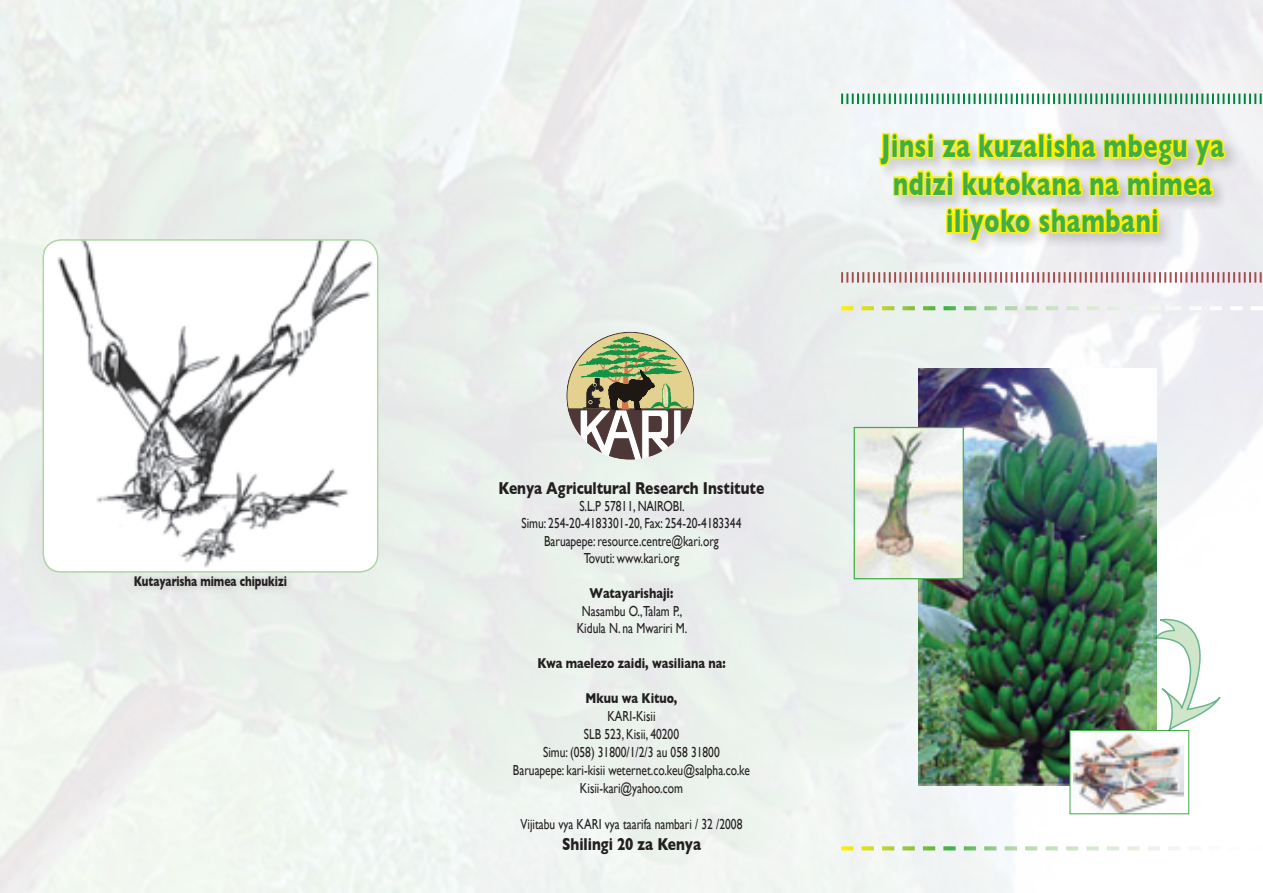
<style>
.page{position:relative;width:1263px;height:893px;background:#fff}
.page>*{position:absolute;margin:0;border:0;box-sizing:border-box;transform-origin:0 0}
.t1{font:700 33.3px/37.5px "Gill Sans";letter-spacing:.03em;color:#40ae49;text-align:center;scale:.71 1}
.t2{font:700 17.55px "Gill Sans";color:#231f20;scale:.79 1}
.t3{font:14.55px "Gill Sans";color:#231f20;scale:.79 1}
.t4{font:700 14.55px "Gill Sans";color:#231f20;scale:.79 1}
.t5{font:700 14.4px "Gill Sans";color:#231f20;scale:.73 1}
</style>
<div class="page">
<img style="left:0;top:0;width:1263px;height:893px">
<img style="left:918px;top:369px;width:238px;height:416px">
<img style="left:856px;top:429px;width:106px;height:148px">
<div style="left:854px;top:427px;width:110px;height:152px;border:1px solid #40ae49"></div>
<div style="left:1070px;top:730px;width:119px;height:84px;background:#fff"></div>
<img style="left:1073px;top:732px;width:110px;height:80px">
<div style="left:1069px;top:730px;width:120px;height:84px;border:1px solid #40ae49"></div>
<svg style="left:841px;top:94px;width:422px;height:10px"></svg>
<svg style="left:841px;top:272px;width:422px;height:11px;background:#d4b5b8"></svg>
<div style="left:875px;top:129px;width:364px;height:127px;background:#231f20;opacity:.2"></div>
<svg style="left:877px;top:130px;width:351px;height:69px;background:#efe981"></svg>
<svg style="left:944px;top:205px;width:217px;height:38px;background:#eee881"></svg>
<svg style="left:566px;top:332px;width:128px;height:128px;background:#aaae92"></svg>
<svg style="left:841px;top:306px;width:422px;height:4px"></svg>
<svg style="left:841px;top:846px;width:422px;height:4px"></svg>
<img style="left:43px;top:240px;width:335px;height:332px">
<div style="left:43px;top:239px;width:335px;height:334px;border:2px solid #b0d5a7;border-radius:18px"></div>
<div style="left:127px;top:569px;width:168px;height:28px;background:#231f20;opacity:.26"></div>
<svg style="left:1155px;top:617px;width:67px;height:115px"></svg>
<p class="t5" style="left:134px;top:572px;width:212px">Kutayarisha mimea chipukizi</p>
<p class="t2" style="left:498px;top:477px;width:338px">Kenya Agricultural Research Institute</p>
<p class="t3" style="left:579px;top:497px;width:135px">S.L.P 57811, NAIROBI.</p>
<p class="t3" style="left:521px;top:515px;width:280px">Simu: 254-20-4183301-20, Fax: 254-20-4183344</p>
<p class="t3" style="left:544px;top:532px;width:223px">Baruapepe: resource.centre@kari.org</p>
<p class="t3" style="left:584px;top:550px;width:122px">Tovuti: www.kari.org</p>
<p class="t4" style="left:590px;top:585px;width:107px">Watayarishaji:</p>
<p class="t3" style="left:582px;top:602px;width:128px">Nasambu O.,Talam P.,</p>
<p class="t3" style="left:577px;top:620px;width:142px">Kidula N. na Mwariri M.</p>
<p class="t4" style="left:537px;top:655px;width:240px">Kwa maelezo zaidi, wasiliana na:</p>
<p class="t4" style="left:585px;top:690px;width:118px">Mkuu wa Kituo,</p>
<p class="t3" style="left:607px;top:708px;width:63px">KARI-Kisii</p>
<p class="t3" style="left:584px;top:726px;width:122px">SLB 523, Kisii, 40200</p>
<p class="t3" style="left:543px;top:744px;width:225px">Simu: (058) 31800/1/2/3 au 058 31800</p>
<p class="t3" style="left:513px;top:762px;width:301px">Baruapepe: kari-kisii weternet.co.keu@salpha.co.ke</p>
<p class="t3" style="left:580px;top:780px;width:132px">Kisii-kari@yahoo.com</p>
<p class="t3" style="left:520px;top:815px;width:282px">Vijitabu vya KARI vya taarifa nambari / 32 /2008</p>
<p class="t2" style="left:562px;top:833px;width:177px">Shilingi 20 za Kenya</p>
<p class="t1" style="left:881px;top:127px;width:484px">Jinsi za kuzalisha mbegu ya ndizi kutokana na mimea iliyoko shambani</p>
</div>
